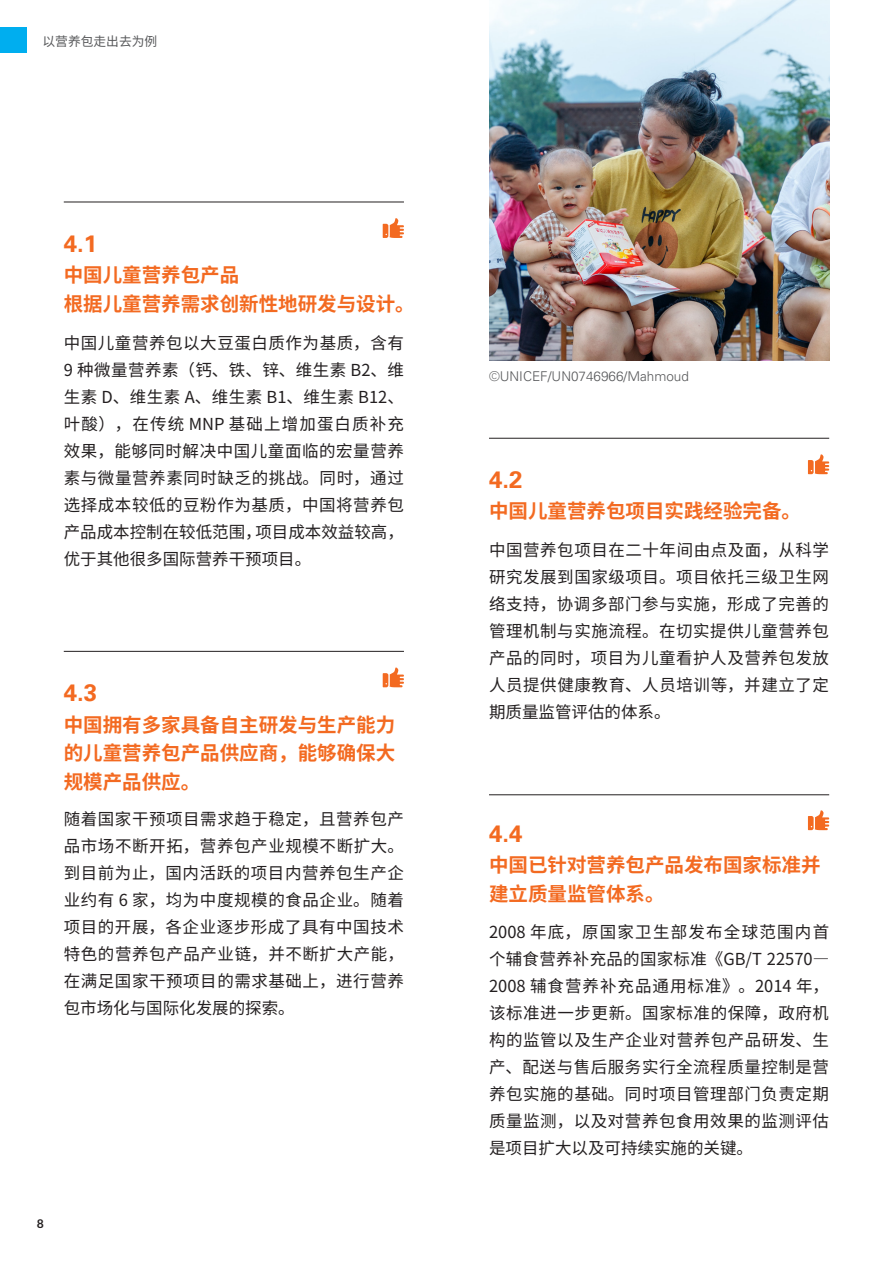
<style>
.page{position:relative;width:893px;height:1263px;background:#fff}
.page>*{position:absolute;margin:0;border:0;box-sizing:border-box;transform-origin:0 0}
.t1{font:700 24px "Univers";color:#f36a21}
.t2{font:700 19.5px/28.5px "Source Han Sans CN";color:#f36a21;text-align:justify}
.t3{font:16.5px/27px "Source Han Sans CN";letter-spacing:.035em;color:#231f20;text-align:justify}
.t4{font:300 13.5px "Univers";color:#57585a}
.t5{font:12.75px "Source Han Sans CN";color:#57585a}
.t6{font:700 12px "Aleo";color:#231f20}
</style>
<div class="page">
<hr style="left:64px;top:202px;width:340px;height:1px;background:#231f20">
<hr style="left:64px;top:651px;width:340px;height:1px;background:#231f20">
<hr style="left:489px;top:438px;width:340px;height:1px;background:#231f20">
<svg style="left:383px;top:218px;width:21px;height:20px"></svg>
<svg style="left:808px;top:454px;width:21px;height:20px"></svg>
<svg style="left:383px;top:667px;width:21px;height:20px"></svg>
<hr style="left:489px;top:794px;width:340px;height:1px;background:#231f20">
<svg style="left:808px;top:810px;width:21px;height:20px"></svg>
<img style="left:489px;top:0;width:340px;height:361px">
<p class="t5" style="left:43px;top:34px;width:116px">以营养包走出去为例</p>
<p class="t1" style="left:64px;top:229px;width:35px">4.1</p>
<p class="t2" style="left:64px;top:261px;width:177px">中国儿童营养包产品</p>
<p class="t2" style="left:64px;top:289px;width:353px">根据儿童营养需求创新性地研发与设计。</p>
<p class="t3" style="left:64px;top:329px;width:342px">中国儿童营养包以大豆蛋白质作为基质，含有9 种微量营养素（钙、铁、锌、维生素 B2、维生素 D、维生素 A、维生素 B1、维生素 B12、叶酸），在传统 MNP 基础上增加蛋白质补充效果，能够同时解决中国儿童面临的宏量营养素与微量营养素同时缺乏的挑战。同时，通过选择成本较低的豆粉作为基质，中国将营养包产品成本控制在较低范围，项目成本效益较高，优于其他很多国际营养干预项目。</p>
<p class="t1" style="left:64px;top:678px;width:35px">4.3</p>
<p class="t2" style="left:64px;top:710px;width:333px">中国拥有多家具备自主研发与生产能力的儿童营养包产品供应商，能够确保大规模产品供应。</p>
<p class="t3" style="left:64px;top:805px;width:342px">随着国家干预项目需求趋于稳定，且营养包产品市场不断开拓，营养包产业规模不断扩大。到目前为止，国内活跃的项目内营养包生产企业约有 6 家，均为中度规模的食品企业。随着项目的开展，各企业逐步形成了具有中国技术特色的营养包产品产业链，并不断扩大产能，在满足国家干预项目的需求基础上，进行营养包市场化与国际化发展的探索。</p>
<p class="t6" style="left:37px;top:1217px;width:8px">8</p>
<p class="t4" style="left:489px;top:368px;width:201px">©UNICEF/UN0746966/Mahmoud</p>
<p class="t1" style="left:489px;top:465px;width:35px">4.2</p>
<p class="t2" style="left:489px;top:497px;width:313px">中国儿童营养包项目实践经验完备。</p>
<p class="t3" style="left:489px;top:536px;width:342px">中国营养包项目在二十年间由点及面，从科学研究发展到国家级项目。项目依托三级卫生网络支持，协调多部门参与实施，形成了完善的管理机制与实施流程。在切实提供儿童营养包产品的同时，项目为儿童看护人及营养包发放人员提供健康教育、人员培训等，并建立了定期质量监管评估的体系。</p>
<p class="t1" style="left:489px;top:819px;width:35px">4.4</p>
<p class="t2" style="left:489px;top:850px;width:333px">中国已针对营养包产品发布国家标准并建立质量监管体系。</p>
<p class="t3" style="left:489px;top:918px;width:342px">2008 年底，原国家卫生部发布全球范围内首个辅食营养补充品的国家标准《GB/T 22570— 2008 辅食营养补充品通用标准》。2014 年，该标准进一步更新。国家标准的保障，政府机构的监管以及生产企业对营养包产品研发、生产、配送与售后服务实行全流程质量控制是营养包实施的基础。同时项目管理部门负责定期质量监测，以及对营养包食用效果的监测评估是项目扩大以及可持续实施的关键。</p>
</div>
